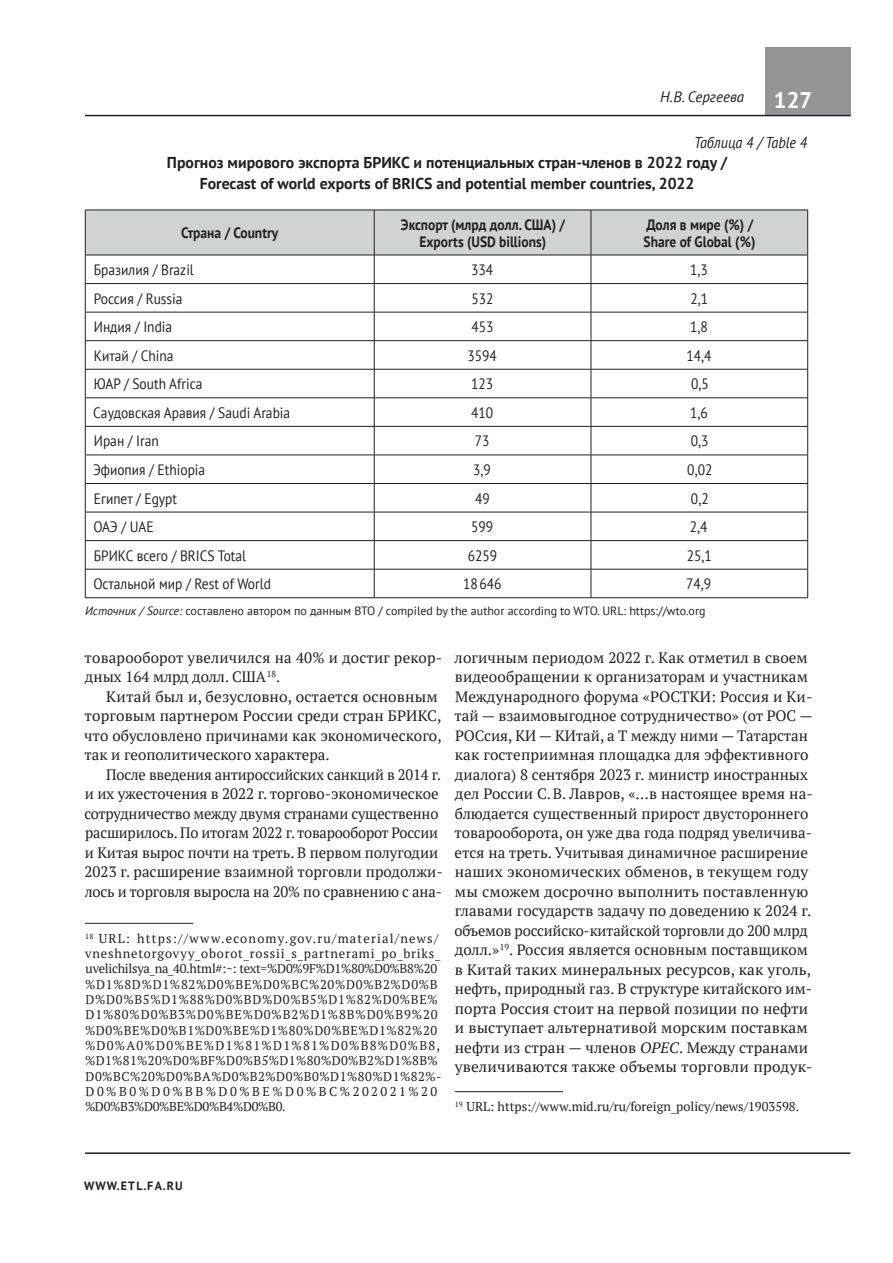
<style>
.page{position:relative;width:893px;height:1263px;background:#fff}
.page>*{position:absolute;margin:0;border:0;box-sizing:border-box;transform-origin:0 0}
.t1{font:700 22.5px "PT Sans";color:#fff}
.t2{font:700 15.75px/20.2px "PT Sans";color:#231f20}
.t3{font:italic 15.75px "PT Sans";color:#231f20;scale:.9 1}
.t4{font:15px/19.5px "PT Serif";color:#231f20}
.t5{font:15px "PT Sans";color:#231f20;scale:.9 1}
.t6{font:700 15px/16.5px "PT Sans";color:#231f20;text-align:center;scale:.9 1}
.t7{font:italic 15px "PT Sans";color:#231f20}
.t8{font:12.75px/15.3px "PT Serif";letter-spacing:.055em;color:#231f20}
.t9{font:12.75px "PT Serif";color:#231f20}
.t10{font:12px "PT Sans";color:#231f20}
.t11{font:700 12px "PT Sans";letter-spacing:.11em;color:#231f20}
.s1{font-style:italic}
</style>
<div class="page">
<div style="left:765px;top:48px;width:85px;height:68px;background:#939598"></div>
<hr style="left:85px;top:1152px;width:765px;height:2px;background:#231f20">
<hr style="left:85px;top:115px;width:765px;height:1px;background:#231f20">
<hr style="left:85px;top:923px;width:108px;height:1px;background:#231f20">
<hr style="left:455px;top:1091px;width:108px;height:1px;background:#231f20">
<svg style="left:85px;top:211px;width:723px;height:386px"></svg>
<hr style="left:85px;top:597px;width:289px;height:1px;background:#231f20">
<hr style="left:374px;top:597px;width:217px;height:1px;background:#231f20">
<hr style="left:591px;top:597px;width:217px;height:1px;background:#231f20">
<hr style="left:85px;top:210px;width:289px;height:1px;background:#231f20">
<hr style="left:85px;top:210px;width:1px;height:45px;background:#231f20">
<hr style="left:374px;top:210px;width:217px;height:1px;background:#231f20">
<hr style="left:591px;top:210px;width:217px;height:1px;background:#231f20">
<hr style="left:807px;top:210px;width:1px;height:45px;background:#231f20">
<hr style="left:85px;top:255px;width:289px;height:1px;background:#231f20">
<hr style="left:374px;top:255px;width:217px;height:1px;background:#231f20">
<hr style="left:591px;top:255px;width:217px;height:1px;background:#231f20">
<p class="t7" style="left:660px;top:87px;width:85px">Н.В. Сергеева</p>
<h1 class="t1" style="left:774px;top:85px;width:40px">127</h1>
<p class="t3" style="left:694px;top:133px;width:127px">Таблица 4 / Table 4</p>
<p class="t2" style="left:200px;top:153px;width:529px;text-indent:-33px">Прогноз мирового экспорта БРИКС и потенциальных стран-членов в 2022 году /<br>Forecast of world exports of BRICS</p>
<p class="t2" style="left:437px;top:173px;width:259px">and potential member countries, 2022</p>
<p class="t6" style="left:181px;top:224px;width:109px">Страна / Country</p>
<p class="t6" style="left:401px;top:216px;width:184px">Экспорт (млрд долл. США) /<br>Exports (USD billions)</p>
<p class="t6" style="left:644px;top:216px;width:126px;text-align:left">Доля в мире (%) /<br>Share of Global (%)</p>
<p class="t5" style="left:94px;top:260px;width:113px">Бразилия / Brazil</p>
<p class="t5" style="left:471px;top:260px;width:26px">334</p>
<p class="t5" style="left:690px;top:260px;width:21px">1,3</p>
<p class="t5" style="left:94px;top:289px;width:100px">Россия / Russia</p>
<p class="t5" style="left:471px;top:289px;width:26px">532</p>
<p class="t5" style="left:690px;top:289px;width:21px">2,1</p>
<p class="t5" style="left:94px;top:317px;width:89px">Индия / India</p>
<p class="t5" style="left:471px;top:317px;width:26px">453</p>
<p class="t5" style="left:690px;top:317px;width:21px">1,8</p>
<p class="t5" style="left:94px;top:346px;width:90px">Китай / China</p>
<p class="t5" style="left:467px;top:346px;width:34px">3594</p>
<p class="t5" style="left:686px;top:346px;width:29px">14,4</p>
<p class="t5" style="left:94px;top:374px;width:122px">ЮАР / South Africa</p>
<p class="t5" style="left:471px;top:374px;width:26px">123</p>
<p class="t5" style="left:691px;top:374px;width:21px">0,5</p>
<p class="t5" style="left:93px;top:403px;width:220px">Саудовская Аравия / Saudi Arabia</p>
<p class="t5" style="left:471px;top:403px;width:26px">410</p>
<p class="t5" style="left:690px;top:403px;width:21px">1,6</p>
<p class="t5" style="left:94px;top:431px;width:74px">Иран / Iran</p>
<p class="t5" style="left:475px;top:431px;width:18px">73</p>
<p class="t5" style="left:691px;top:431px;width:21px">0,3</p>
<p class="t5" style="left:93px;top:460px;width:126px">Эфиопия / Ethiopia</p>
<p class="t5" style="left:473px;top:460px;width:21px">3,9</p>
<p class="t5" style="left:687px;top:460px;width:29px">0,02</p>
<p class="t5" style="left:94px;top:489px;width:94px">Египет / Egypt</p>
<p class="t5" style="left:475px;top:489px;width:18px">49</p>
<p class="t5" style="left:691px;top:489px;width:21px">0,2</p>
<p class="t5" style="left:93px;top:517px;width:68px">ОАЭ / UAE</p>
<p class="t5" style="left:471px;top:517px;width:26px">599</p>
<p class="t5" style="left:690px;top:517px;width:21px">2,4</p>
<p class="t5" style="left:94px;top:546px;width:171px">БРИКС всего / BRICS Total</p>
<p class="t5" style="left:468px;top:546px;width:34px">6259</p>
<p class="t5" style="left:687px;top:546px;width:29px">25,1</p>
<p class="t5" style="left:93px;top:574px;width:199px">Остальной мир / Rest of World</p>
<p class="t5" style="left:463px;top:574px;width:44px">18646</p>
<p class="t5" style="left:686px;top:574px;width:29px">74,9</p>
<p class="t10" style="left:85px;top:603px;width:622px"><span class="s1">Источник / Source:</span> составлено автором по данным ВТО / compiled by the author according to WTO. URL: https://wto.org</p>
<p class="t4" style="left:85px;top:647px;width:359px">товарооборот увеличился на 40% и достиг рекор&shy;дных 164 млрд долл. США<sup>18</sup>.</p>
<p class="t4" style="left:84px;top:686px;width:359px;text-indent:22px">Китай был и, безусловно, остается основным торговым партнером России среди стран БРИКС, что обусловлено причинами как экономического, так и геополитического характера.</p>
<p class="t4" style="left:85px;top:764px;width:360px;text-indent:22px">После введения антироссийских санкций в 2014 г. и их ужесточения в 2022 г. торгово-экономическое сотрудничество между двумя странами существенно расширилось. По итогам 2022 г. товарооборот России и Китая вырос почти на треть. В первом полугодии 2023 г. расширение взаимной торговли продолжи&shy;лось и торговля выросла на 20% по сравнению с ана-</p>
<p class="t8" style="left:85px;top:930px;width:358px"><sup>18</sup> URL: https://www.economy.gov.ru/material/news/ vneshnetorgovyy_oborot_rossii_s_partnerami_po_briks_ uvelichilsya_na_40.html#:~: text=%D0%9F%D1%80%D0%B8%20 %D1%8D%D1%82%D0%BE%D0%BC%20%D0%B2%D0%B D%D0%B5%D1%88%D0%BD%D0%B5%D1%82%D0%BE% D1%80%D0%B3%D0%BE%D0%B2%D1%8B%D0%B9%20 %D0%BE%D0%B1%D0%BE%D1%80%D0%BE%D1%82%20 %D0%A0%D0%BE%D1%81%D1%81%D0%B8%D0%B8, %D1%81%20%D0%BF%D0%B5%D1%80%D0%B2%D1%8B% D0%BC%20%D0%BA%D0%B2%D0%B0%D1%80%D1%82%- D0%B0%D0%BB%D0%BE%D0%BC%202021%20 %D0%B3%D0%BE%D0%B4%D0%B0.</p>
<p class="t4" style="left:454px;top:647px;width:360px">логичным периодом 2022 г. Как отметил в своем видеообращении к организаторам и участникам Международного форума «РОСТКИ: Россия и Ки&shy;тай — взаимовыгодное сотрудничество» (от РОС — РОСсия, КИ — КИтай, а Т между ними — Татарстан как гостеприимная площадка для эффективного диалога) 8 сентября 2023 г. министр иностранных дел России С.В. Лавров, «…в настоящее время на&shy;блюдается существенный прирост двустороннего товарооборота, он уже два года подряд увеличива&shy;ется на треть. Учитывая динамичное расширение наших экономических обменов, в текущем году мы сможем досрочно выполнить поставленную главами государств задачу по доведению к 2024 г. объемов российско-китайской торговли до 200 млрд долл.»<sup>19</sup>. Россия является основным поставщиком в Китай таких минеральных ресурсов, как уголь, нефть, природный газ. В структуре китайского им&shy;порта Россия стоит на первой позиции по нефти и выступает альтернативой морским поставкам нефти из стран — членов <span class="s1">OPEC</span>. Между странами увеличиваются также объемы торговли продук-</p>
<p class="t9" style="left:455px;top:1098px;width:346px"><sup>19</sup> URL: https://www.mid.ru/ru/foreign_policy/news/1903598.</p>
<p class="t11" style="left:84px;top:1178px;width:100px">www.etl.fa.ru</p>
</div>
